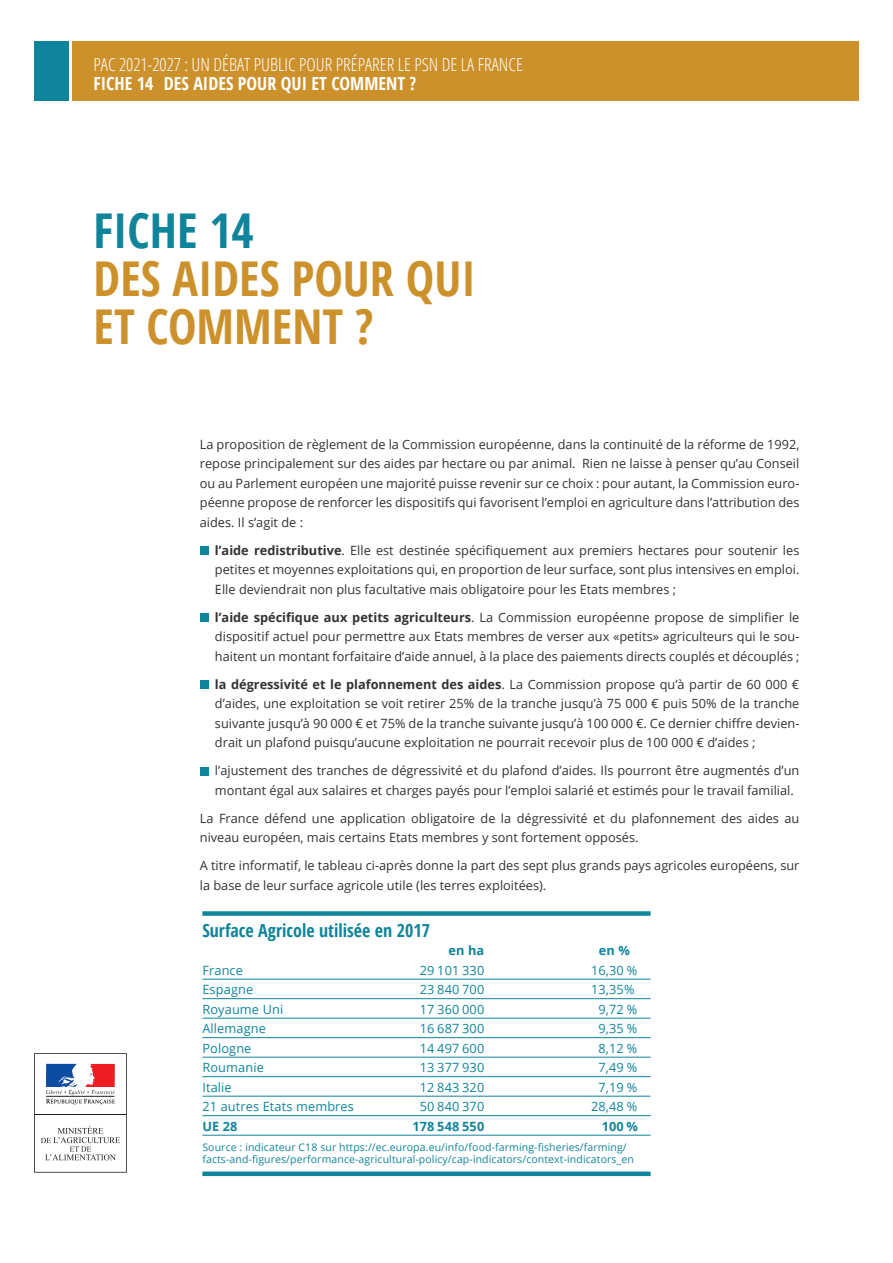
<style>
.page{position:relative;width:893px;height:1263px;background:#fff}
.page>*{position:absolute;margin:0;border:0;box-sizing:border-box;transform-origin:0 0}
.t1{font:700 condensed 48px/48px "Open Sans";color:#cd912c}
.t2{font:700 condensed 48px "Open Sans";color:#10849b}
.t3{font:300 condensed 18px "Open Sans";color:#fff}
.t4{font:700 condensed 18px "Open Sans";color:#fff}
.t5{font:700 condensed 18px "Open Sans";color:#10849b}
.t6{font:12.75px/19.5px "Open Sans";color:#343233;text-align:justify}
.t7{font:12.75px "Open Sans";letter-spacing:.01em;color:#10849b}
.t8{font:700 12.75px "Open Sans";letter-spacing:.01em;color:#10849b}
.t9{font:10.5px/12px "Open Sans";letter-spacing:.01em;color:#10849b}
.s1{font-weight:700}
</style>
<div class="page">
<div style="left:73px;top:42px;width:786px;height:59px;background:#cd912c"></div>
<div style="left:34px;top:42px;width:34px;height:59px;background:#10849b"></div>
<div style="left:200px;top:546px;width:8px;height:9px;background:#10849b"></div>
<div style="left:200px;top:613px;width:8px;height:9px;background:#10849b"></div>
<div style="left:200px;top:680px;width:8px;height:9px;background:#10849b"></div>
<div style="left:200px;top:767px;width:8px;height:8px;background:#10849b"></div>
<div style="left:202px;top:911px;width:449px;height:5px;background:#10849b"></div>
<hr style="left:202px;top:979px;width:449px;height:1px;background:#10849b">
<hr style="left:202px;top:998px;width:449px;height:1px;background:#10849b">
<hr style="left:202px;top:1018px;width:449px;height:1px;background:#10849b">
<hr style="left:202px;top:1037px;width:449px;height:1px;background:#10849b">
<hr style="left:202px;top:1057px;width:449px;height:1px;background:#10849b">
<hr style="left:202px;top:1076px;width:449px;height:1px;background:#10849b">
<hr style="left:202px;top:1096px;width:449px;height:1px;background:#10849b">
<hr style="left:202px;top:1115px;width:449px;height:1px;background:#10849b">
<hr style="left:202px;top:1135px;width:449px;height:1px;background:#10849b">
<div style="left:202px;top:1171px;width:449px;height:5px;background:#10849b"></div>
<svg style="left:34px;top:1053px;width:93px;height:119px"></svg>
<h2 class="t3" style="left:94px;top:52px;width:431px">PAC 2021-2027 : UN DÉBAT PUBLIC POUR PRÉPARER LE PSN DE LA FRANCE</h2>
<h2 class="t4" style="left:94px;top:71px;width:324px">FICHE 14 DES AIDES POUR QUI ET COMMENT ?</h2>
<h1 class="t2" style="left:94px;top:197px;width:162px">FICHE 14</h1>
<h1 class="t1" style="left:94px;top:254px;width:384px">DES AIDES POUR QUI<br>ET COMMENT ?</h1>
<p class="t6" style="left:200px;top:434px;width:601px">La proposition de règlement de la Commission européenne, dans la continuité de la réforme de 1992, repose principalement sur des aides par hectare ou par animal. Rien ne laisse à penser qu’au Conseil ou au Parlement européen une majorité puisse revenir sur ce choix : pour autant, la Commission euro&shy;péenne propose de renforcer les dispositifs qui favorisent l’emploi en agriculture dans l’attribution des aides. Il s’agit de :</p>
<p class="t6" style="left:215px;top:540px;width:586px"><span class="s1">l’aide redistributive</span>. Elle est destinée spécifiquement aux premiers hectares pour soutenir les petites et moyennes exploitations qui, en proportion de leur surface, sont plus intensives en emploi.<br>Elle deviendrait non plus facultative mais obligatoire pour les Etats membres ;</p>
<p class="t6" style="left:215px;top:607px;width:586px"><span class="s1">l’aide spécifique aux petits agriculteurs</span>. La Commission européenne propose de simplifier le dispositif actuel pour permettre aux Etats membres de verser aux «petits» agriculteurs qui le sou&shy;haitent un montant forfaitaire d’aide annuel, à la place des paiements directs couplés et découplés ;</p>
<p class="t6" style="left:215px;top:674px;width:586px"><span class="s1">la dégressivité et le plafonnement des aides</span>. La Commission propose qu’à partir de 60 000 € d’aides, une exploitation se voit retirer 25% de la tranche jusqu’à 75 000 € puis 50% de la tranche suivante jusqu’à 90 000 € et 75% de la tranche suivante jusqu’à 100 000 €. Ce dernier chiffre devien&shy;drait un plafond puisqu’aucune exploitation ne pourrait recevoir plus de 100 000 € d’aides ;</p>
<p class="t6" style="left:215px;top:761px;width:586px">l’ajustement des tranches de dégressivité et du plafond d’aides. Ils pourront être augmentés d’un montant égal aux salaires et charges payés pour l’emploi salarié et estimés pour le travail familial.</p>
<p class="t6" style="left:200px;top:808px;width:601px">La France défend une application obligatoire de la dégressivité et du plafonnement des aides au niveau européen, mais certains Etats membres y sont fortement opposés.</p>
<p class="t6" style="left:200px;top:856px;width:601px">A titre informatif, le tableau ci-après donne la part des sept plus grands pays agricoles européens, sur la base de leur surface agricole utile (les terres exploitées).</p>
<h2 class="t5" style="left:202px;top:918px;width:229px">Surface Agricole utilisée en 2017</h2>
<p class="t8" style="left:448px;top:941px;width:37px">en ha</p>
<p class="t8" style="left:599px;top:941px;width:33px">en %</p>
<p class="t7" style="left:202px;top:961px;width:42px">France</p>
<p class="t7" style="left:420px;top:961px;width:66px">29 101 330</p>
<p class="t7" style="left:591px;top:961px;width:48px">16,30 %</p>
<p class="t7" style="left:202px;top:981px;width:52px">Espagne</p>
<p class="t7" style="left:420px;top:981px;width:66px">23 840 700</p>
<p class="t7" style="left:591px;top:981px;width:45px">13,35%</p>
<p class="t7" style="left:202px;top:1000px;width:82px">Royaume Uni</p>
<p class="t7" style="left:420px;top:1000px;width:66px">17 360 000</p>
<p class="t7" style="left:598px;top:1000px;width:40px">9,72 %</p>
<p class="t7" style="left:202px;top:1020px;width:65px">Allemagne</p>
<p class="t7" style="left:420px;top:1020px;width:66px">16 687 300</p>
<p class="t7" style="left:598px;top:1020px;width:40px">9,35 %</p>
<p class="t7" style="left:202px;top:1039px;width:51px">Pologne</p>
<p class="t7" style="left:420px;top:1039px;width:66px">14 497 600</p>
<p class="t7" style="left:598px;top:1039px;width:40px">8,12 %</p>
<p class="t7" style="left:202px;top:1059px;width:63px">Roumanie</p>
<p class="t7" style="left:420px;top:1059px;width:66px">13 377 930</p>
<p class="t7" style="left:598px;top:1059px;width:40px">7,49 %</p>
<p class="t7" style="left:202px;top:1078px;width:31px">Italie</p>
<p class="t7" style="left:420px;top:1078px;width:66px">12 843 320</p>
<p class="t7" style="left:598px;top:1078px;width:40px">7,19 %</p>
<p class="t7" style="left:202px;top:1098px;width:153px">21 autres Etats membres</p>
<p class="t7" style="left:420px;top:1098px;width:66px">50 840 370</p>
<p class="t7" style="left:591px;top:1098px;width:48px">28,48 %</p>
<p class="t8" style="left:202px;top:1117px;width:37px">UE 28</p>
<p class="t8" style="left:412px;top:1117px;width:73px">178 548 550</p>
<p class="t8" style="left:602px;top:1117px;width:38px">100 %</p>
<p class="t9" style="left:202px;top:1141px;width:433px">Source : indicateur C18 sur https://ec.europa.eu/info/food-farming-fisheries/farming/ facts-and-figures/performance-agricultural-policy/cap-indicators/context-indicators_en</p>
</div>
